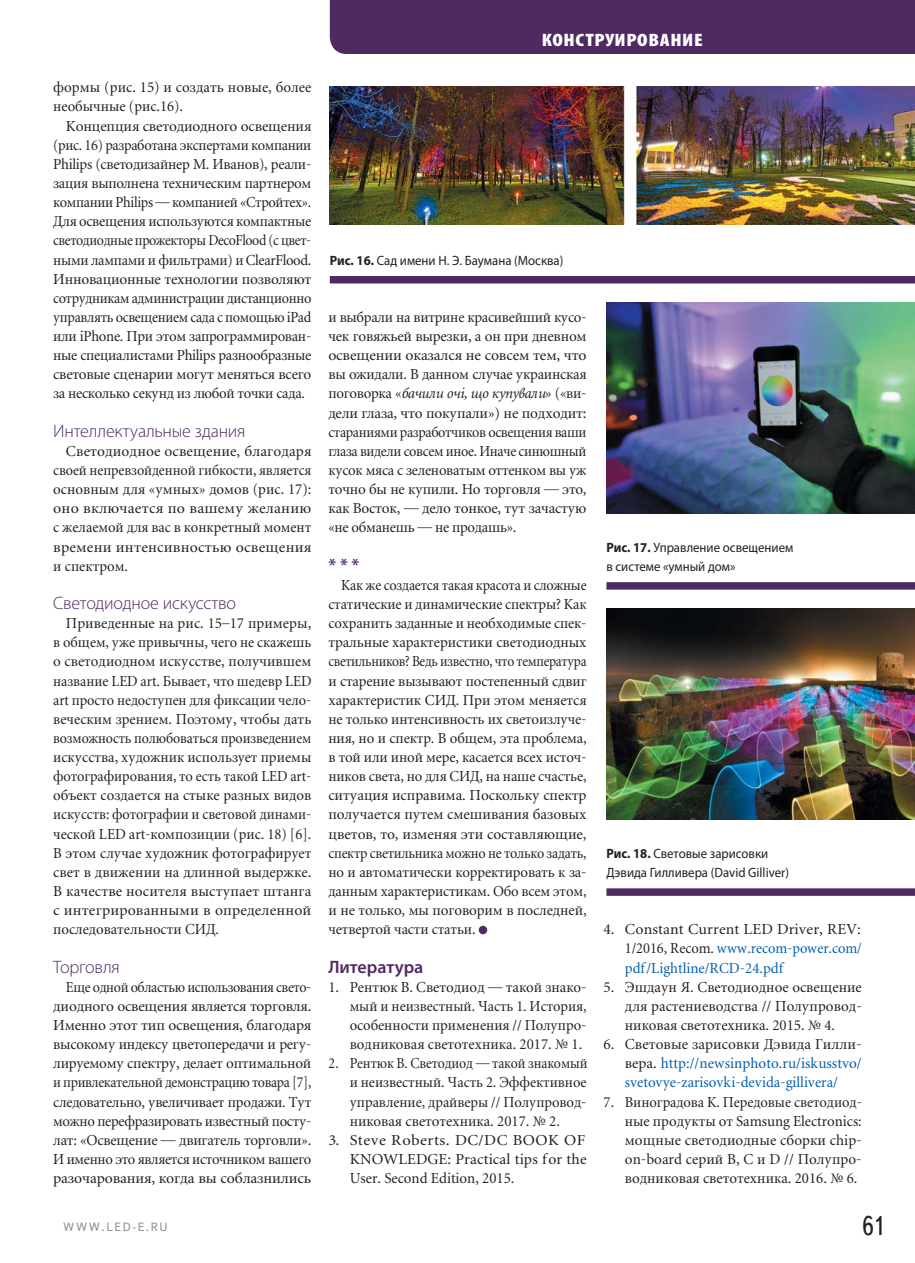
<style>
.page{position:relative;width:915px;height:1263px;background:#fff}
.page>*{position:absolute;margin:0;border:0;box-sizing:border-box;transform-origin:0 0}
.t1{font:27px "Text Book C";color:#231f20;scale:.9 1}
.t2{font:300 18px "Myriad Pro";letter-spacing:-.01em;color:#4f2a62}
.t3{font:900 condensed 18px "Myriad Pro";letter-spacing:.03em;color:#fff;scale:1.17 1}
.t4{font:600 18px "Myriad Pro";letter-spacing:-.005em;color:#4f2a62}
.t5{font:15px/19.2px "Miniature";color:#231f20;text-align:justify}
.t6{font:15px/19.2px "Miniature";color:#231f20;text-align:justify;scale:.92 1}
.t7{font:15px/19.2px "Miniature";color:#231f20;text-align:justify;scale:.96 1}
.t8{font:15px/19.2px "Miniature";color:#231f20;text-align:justify;scale:.91 1}
.t9{font:15px/19.2px "Miniature";color:#231f20;text-align:justify;scale:.94 1}
.t10{font:15px/19.2px "Miniature";color:#231f20;text-align:justify;scale:.9 1}
.t11{font:15px/19.2px "Miniature";color:#005dac;text-align:justify}
.t12{font:15px/19.2px "Miniature";color:#231f20;text-align:justify;scale:1.07 1}
.t13{font:13.5px/19.2px "Myriad Pro";color:#231f20;scale:.95 1}
.t14{font:12px "Text Book C";letter-spacing:.13em;color:#939598}
.s1{font-weight:700}
.s2{font-style:italic}
.s3{color:#005dac}
.s4{color:#231f20}
</style>
<div class="page">
<div style="left:330px;top:0;width:584px;height:54px;background:#4f2a62"></div>
<div style="left:478px;top:926px;width:9px;height:8px;background:#4f2a62;border-radius:50%"></div>
<img style="left:330px;top:87px;width:584px;height:137px">
<img style="left:606px;top:303px;width:308px;height:210px">
<img style="left:606px;top:609px;width:308px;height:210px">
<div style="left:330px;top:276px;width:584px;height:7px;background:#4f2a62"></div>
<div style="left:606px;top:582px;width:308px;height:8px;background:#4f2a62"></div>
<div style="left:606px;top:888px;width:308px;height:8px;background:#4f2a62"></div>
<p class="t5" style="left:53px;top:79px;width:259px">формы (рис. 15) и создать новые, более необычные (рис.16).</p>
<p class="t5" style="left:53px;top:117px;width:259px;text-indent:13px">Концепция светодиодного освещения (рис. 16) разработана экспертами компании Philips (светодизайнер М. Иванов), реали&shy;зация выполнена техническим партнером компании Philips — компанией «Стройтех».<br>Для освещения используются компактные светодиодные прожекторы DecoFlood (с цвет&shy;ными лампами и фильтрами) и ClearFlood.<br>Инновационные технологии позволяют сотрудникам администрации дистанционно управлять освещением сада с помощью iPad или iPhone. При этом запрограммирован&shy;ные специалистами Philips разнообразные световые сценарии могут меняться всего за несколько секунд из любой точки сада.</p>
<p class="t2" style="left:53px;top:424px;width:194px">Интеллектуальные здания</p>
<p class="t5" style="left:53px;top:443px;width:259px;text-indent:13px">Светодиодное освещение, благодаря своей непревзойденной гибкости, является основным для «умных» домов (рис. 17): оно включается по вашему желанию с желаемой для вас в конкретный момент времени интенсивностью освещения и спектром.</p>
<p class="t2" style="left:53px;top:596px;width:184px">Светодиодное искусство</p>
<p class="t5" style="left:53px;top:615px;width:260px;text-indent:13px">Приведенные на рис. 15–17 примеры, в общем, уже привычны, чего не скажешь о светодиодном искусстве, получившем название LED art. Бывает, что шедевр LED art просто недоступен для фиксации чело&shy;веческим зрением. Поэтому, чтобы дать возможность полюбоваться произведением искусства, художник использует приемы фотографирования, то есть такой LED art&shy;объект создается на стыке разных видов искусств: фотографии и световой динами&shy;ческой LED art-композиции (рис. 18) [6].<br>В этом случае художник фотографирует свет в движении на длинной выдержке.<br>В качестве носителя выступает штанга с интегрированными в определенной последовательности СИД.</p>
<p class="t2" style="left:53px;top:960px;width:68px">Торговля</p>
<p class="t8" style="left:53px;top:978px;width:285px;text-indent:13px">Еще одной областью использования свето&shy;диодного освещения является торговля.<br>Именно этот тип освещения, благодаря высокому индексу цветопередачи и регу&shy;лируемому спектру, делает оптимальной и привлекательной демонстрацию товара [7], следовательно, увеличивает продажи. Тут можно перефразировать известный посту&shy;лат: «Освещение — двигатель торговли».<br>И именно это является источником вашего разочарования, когда вы соблазнились</p>
<p class="t3" style="left:541px;top:29px;width:139px">КОНСТРУИРОВАНИЕ</p>
<p class="t13" style="left:330px;top:252px;width:247px"><span class="s1">Рис. 16.</span> Сад имени Н. Э. Баумана (Москва)</p>
<p class="t7" style="left:328px;top:309px;width:270px">и выбрали на витрине красивейший кусо&shy;чек говяжьей вырезки, а он при дневном освещении оказался не совсем тем, что вы ожидали. В данном случае украинская поговорка «<span class="s2">бачили очі, що купували</span>» («ви&shy;дели глаза, что покупали») не подходит: стараниями разработчиков освещения ваши глаза видели совсем иное. Иначе синюшный кусок мяса с зеленоватым оттенком вы уж точно бы не купили. Но торговля — это, как Восток, — дело тонкое, тут зачастую «не обманешь — не продашь».</p>
<p class="t4" style="left:328px;top:554px;width:33px">* * *</p>
<p class="t6" style="left:328px;top:577px;width:282px;text-indent:13px">Как же создается такая красота и сложные статические и динамические спектры? Как сохранить заданные и необходимые спек&shy;тральные характеристики светодиодных светильников? Ведь известно, что температура и старение вызывают постепенный сдвиг характеристик СИД. При этом меняется не только интенсивность их светоизлуче&shy;ния, но и спектр. В общем, эта проблема, в той или иной мере, касается всех источ&shy;ников света, но для СИД, на наше счастье, ситуация исправима. Поскольку спектр получается путем смешивания базовых цветов, то, изменяя эти составляющие, спектр светильника можно не только задать, но и автоматически корректировать к за&shy;данным характеристикам. Обо всем этом, и не только, мы поговорим в последней, четвертой части статьи.</p>
<p class="t4" style="left:328px;top:956px;width:96px">Литература</p>
<p class="t5" style="left:349px;top:978px;width:238px;text-indent:-21px">1. Рентюк В. Светодиод — такой знако&shy;мый и неизвестный. Часть 1. История, особенности применения // Полупро&shy;водниковая светотехника. 2017. № 1.</p>
<p class="t10" style="left:349px;top:1055px;width:266px;text-indent:-21px">2. Рентюк В. Светодиод — такой знакомый и неизвестный. Часть 2. Эффективное управление, драйверы // Полупровод&shy;никовая светотехника. 2017. № 2.</p>
<p class="t12" style="left:349px;top:1132px;width:223px;text-indent:-21px">3. Steve Roberts. DC/DC BOOK OF KNOWLEDGE: Practical tips for the User. Second Edition, 2015.</p>
<p class="t13" style="left:606px;top:539px;width:198px"><span class="s1">Рис. 17.</span> Управление освещением в системе «умный дом»</p>
<p class="t13" style="left:606px;top:845px;width:194px"><span class="s1">Рис. 18.</span> Световые зарисовки<br>Дэвида Гилливера (David Gilliver)</p>
<p class="t5" style="left:624px;top:921px;width:238px;text-indent:-21px">4. Constant Current LED Driver, REV:<br>1/2016, Recom. <span class="s3">www.recom-power.com/ pdf/Lightline/RCD-24.pdf</span></p>
<p class="t5" style="left:624px;top:978px;width:238px;text-indent:-21px">5. Эшдаун Я. Светодиодное освещение для растениеводства // Полупровод&shy;никовая светотехника. 2015. № 4.</p>
<p class="t11" style="left:624px;top:1036px;width:238px;text-indent:-21px"><span class="s4">6. Световые зарисовки Дэвида Гилли&shy;вера.</span> http://newsinphoto.ru/iskusstvo/ svetovye-zarisovki-devida-gillivera/</p>
<p class="t9" style="left:624px;top:1093px;width:254px;text-indent:-21px">7. Виноградова К. Передовые светодиод&shy;ные продукты от Samsung Electronics: мощные светодиодные сборки chip&shy;on-board серий B, C и D // Полупро&shy;водниковая светотехника. 2016. № 6.</p>
<p class="t14" style="left:63px;top:1220px;width:106px">WWW.LED-E.RU</p>
<h1 class="t1" style="left:861px;top:1211px;width:27px">61</h1>
</div>
